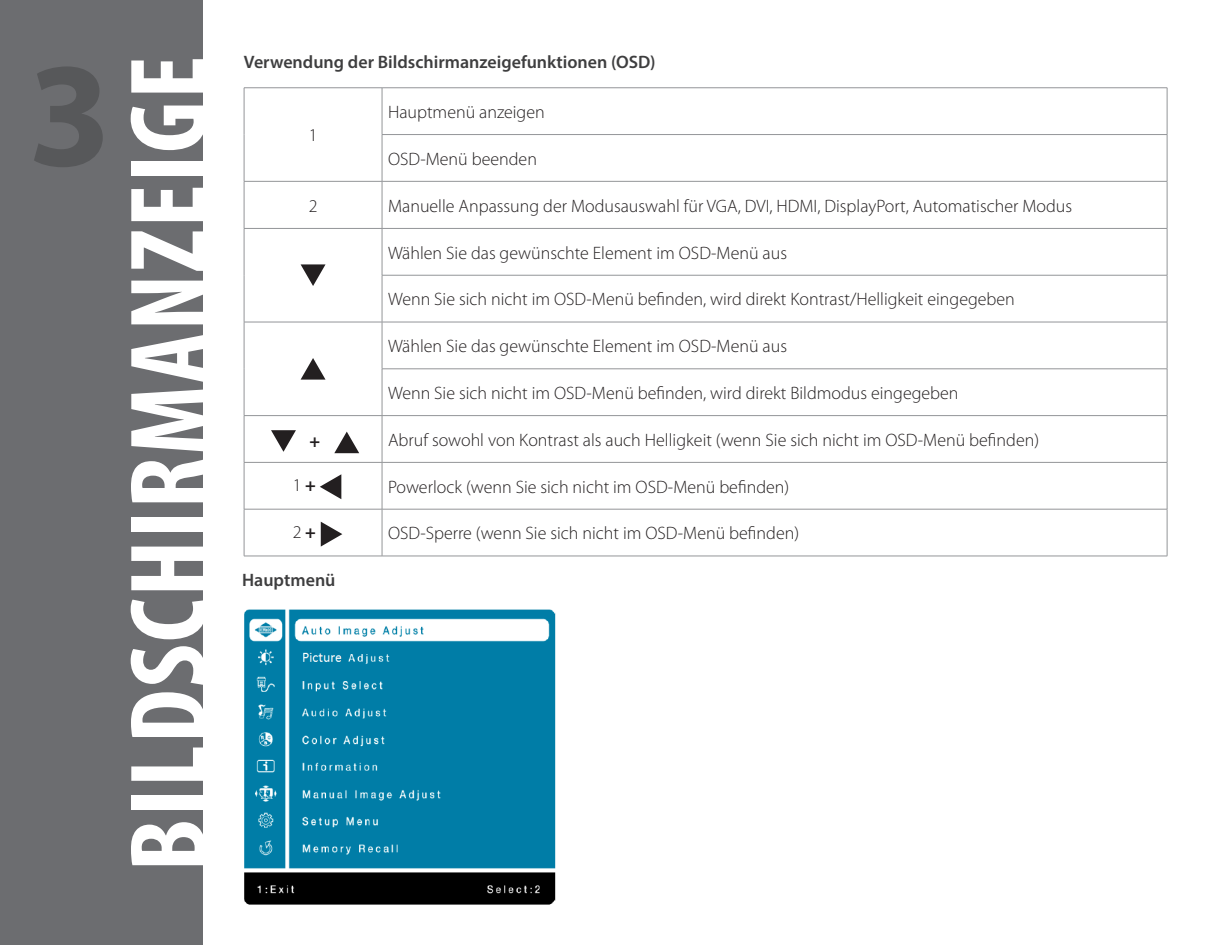
<style>
.page{position:relative;width:1215px;height:945px;background:#fff}
.page>*{position:absolute;margin:0;border:0;box-sizing:border-box;transform-origin:0 0}
.t1{font:700 150px "Myriad Pro";color:#57585a}
.t2{font:700 condensed 109.5px "Myriad Pro";letter-spacing:.02em;color:#fff}
.t3{font:300 18px "Myriad Pro";color:#231f20}
.t4{font:600 18px "Myriad Pro";color:#3e3e3f}
.t5{font:700 18px "Myriad Pro";color:#231f20}
.s1{font-weight:700}
</style>
<div class="page">
<div style="left:0;top:0;width:202px;height:945px;background:#6c6d70"></div>
<hr style="left:244px;top:88px;width:138px;height:1px;background:#939598">
<hr style="left:244px;top:88px;width:1px;height:47px;background:#939598">
<hr style="left:382px;top:88px;width:785px;height:1px;background:#939598">
<hr style="left:382px;top:88px;width:1px;height:46px;background:#939598">
<hr style="left:1167px;top:88px;width:1px;height:46px;background:#939598">
<hr style="left:244px;top:135px;width:1px;height:46px;background:#939598">
<hr style="left:382px;top:134px;width:785px;height:1px;background:#939598">
<hr style="left:382px;top:135px;width:1px;height:46px;background:#939598">
<hr style="left:1167px;top:135px;width:1px;height:46px;background:#939598">
<hr style="left:244px;top:181px;width:138px;height:1px;background:#939598">
<hr style="left:244px;top:182px;width:1px;height:46px;background:#939598">
<hr style="left:382px;top:181px;width:785px;height:1px;background:#939598">
<hr style="left:382px;top:182px;width:1px;height:46px;background:#939598">
<hr style="left:1167px;top:182px;width:1px;height:46px;background:#939598">
<hr style="left:244px;top:228px;width:138px;height:1px;background:#939598">
<hr style="left:244px;top:229px;width:1px;height:46px;background:#939598">
<hr style="left:382px;top:228px;width:785px;height:1px;background:#939598">
<hr style="left:382px;top:229px;width:1px;height:46px;background:#939598">
<hr style="left:1167px;top:229px;width:1px;height:46px;background:#939598">
<hr style="left:244px;top:275px;width:1px;height:47px;background:#939598">
<hr style="left:382px;top:275px;width:785px;height:1px;background:#939598">
<hr style="left:382px;top:275px;width:1px;height:47px;background:#939598">
<hr style="left:1167px;top:275px;width:1px;height:47px;background:#939598">
<hr style="left:244px;top:322px;width:138px;height:1px;background:#939598">
<hr style="left:244px;top:322px;width:1px;height:47px;background:#939598">
<hr style="left:382px;top:322px;width:785px;height:1px;background:#939598">
<hr style="left:382px;top:322px;width:1px;height:47px;background:#939598">
<hr style="left:1167px;top:322px;width:1px;height:47px;background:#939598">
<hr style="left:244px;top:369px;width:1px;height:46px;background:#939598">
<hr style="left:382px;top:369px;width:785px;height:1px;background:#939598">
<hr style="left:382px;top:369px;width:1px;height:46px;background:#939598">
<hr style="left:1167px;top:369px;width:1px;height:46px;background:#939598">
<hr style="left:244px;top:415px;width:138px;height:1px;background:#939598">
<hr style="left:244px;top:416px;width:1px;height:46px;background:#939598">
<hr style="left:382px;top:415px;width:785px;height:1px;background:#939598">
<hr style="left:382px;top:416px;width:1px;height:46px;background:#939598">
<hr style="left:1167px;top:416px;width:1px;height:46px;background:#939598">
<hr style="left:244px;top:462px;width:138px;height:1px;background:#939598">
<hr style="left:244px;top:463px;width:1px;height:46px;background:#939598">
<hr style="left:382px;top:462px;width:785px;height:1px;background:#939598">
<hr style="left:382px;top:463px;width:1px;height:46px;background:#939598">
<hr style="left:1167px;top:463px;width:1px;height:46px;background:#939598">
<hr style="left:244px;top:509px;width:138px;height:1px;background:#939598">
<hr style="left:244px;top:509px;width:1px;height:47px;background:#939598">
<hr style="left:382px;top:509px;width:785px;height:1px;background:#939598">
<hr style="left:382px;top:509px;width:1px;height:47px;background:#939598">
<hr style="left:1167px;top:509px;width:1px;height:47px;background:#939598">
<hr style="left:244px;top:556px;width:138px;height:1px;background:#939598">
<hr style="left:382px;top:556px;width:785px;height:1px;background:#939598">
<svg style="left:301px;top:264px;width:25px;height:22px"></svg>
<svg style="left:301px;top:358px;width:25px;height:22px"></svg>
<svg style="left:334px;top:432px;width:25px;height:21px"></svg>
<svg style="left:321px;top:522px;width:21px;height:25px"></svg>
<svg style="left:320px;top:474px;width:21px;height:25px"></svg>
<svg style="left:271px;top:430px;width:25px;height:22px"></svg>
<img style="left:244px;top:609px;width:312px;height:296px">
<p class="t1" style="left:28px;top:17px;width:85px">3</p>
<p class="t2" style="left:100px;top:872px;width:817px;rotate:-90deg">BILDSCHIRMANZEIGE</p>
<p class="t4" style="left:244px;top:51px;width:413px">Verwendung der Bildschirmanzeigefunktionen (OSD)</p>
<p class="t3" style="left:309px;top:124px;width:10px">1</p>
<p class="t3" style="left:388px;top:101px;width:158px">Hauptmenü anzeigen</p>
<p class="t3" style="left:388px;top:148px;width:150px">OSD-Menü beenden</p>
<p class="t3" style="left:309px;top:195px;width:10px">2</p>
<p class="t3" style="left:388px;top:195px;width:686px">Manuelle Anpassung der Modusauswahl für VGA, DVI, HDMI, DisplayPort, Automatischer Modus</p>
<p class="t3" style="left:388px;top:242px;width:401px">Wählen Sie das gewünschte Element im OSD-Menü aus</p>
<p class="t3" style="left:388px;top:289px;width:628px">Wenn Sie sich nicht im OSD-Menü befinden, wird direkt Kontrast/Helligkeit eingegeben</p>
<p class="t3" style="left:388px;top:335px;width:401px">Wählen Sie das gewünschte Element im OSD-Menü aus</p>
<p class="t3" style="left:388px;top:382px;width:572px">Wenn Sie sich nicht im OSD-Menü befinden, wird direkt Bildmodus eingegeben</p>
<p class="t3" style="left:388px;top:429px;width:653px">Abruf sowohl von Kontrast als auch Helligkeit (wenn Sie sich nicht im OSD-Menü befinden)</p>
<p class="t3" style="left:388px;top:476px;width:403px">Powerlock (wenn Sie sich nicht im OSD-Menü befinden)</p>
<p class="t3" style="left:388px;top:522px;width:413px">OSD-Sperre (wenn Sie sich nicht im OSD-Menü befinden)</p>
<p class="t5" style="left:310px;top:429px;width:12px">+</p>
<p class="t3" style="left:293px;top:474px;width:25px">1 <span class="s1">+</span></p>
<p class="t3" style="left:293px;top:521px;width:25px">2 <span class="s1">+</span></p>
<p class="t4" style="left:242px;top:569px;width:95px">Hauptmenü</p>
</div>
